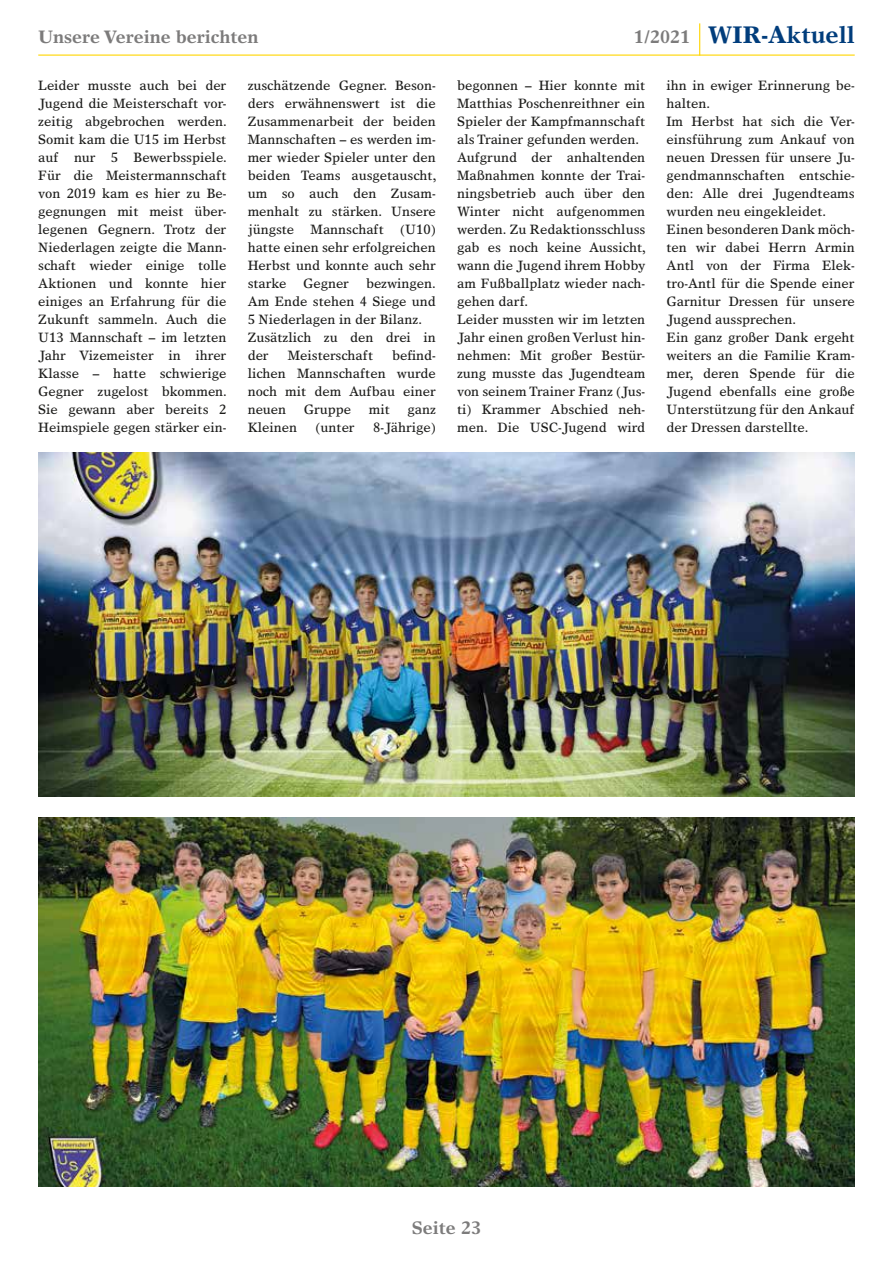
<style>
.page{position:relative;width:893px;height:1263px;background:#fff}
.page>*{position:absolute;margin:0;border:0;box-sizing:border-box;transform-origin:0 0}
.t1{font:700 24px "Times Europa LT Std";color:#003d7c}
.t2{font:700 18px "Times Europa LT Std";color:#7c7b7b}
.t3{font:13.5px/18px "Times Europa LT Std";color:#1d1d1b;text-align:justify}
.s1{font-size:18px;color:#7c7b7b}
</style>
<div class="page">
<hr style="left:38px;top:55px;width:817px;height:1px;background:#ffd500">
<hr style="left:699px;top:23px;width:1px;height:33px;background:#ffd500">
<img style="left:38px;top:817px;width:817px;height:369px">
<img style="left:38px;top:452px;width:817px;height:345px">
<h2 class="t2" style="left:38px;top:26px;width:222px">Unsere Vereine berichten</h2>
<p class="t3" style="left:38px;top:76px;width:190px">Leider musste auch bei der Jugend die Meisterschaft vor&shy;zeitig abgebrochen werden.<br>Somit kam die U15 im Herbst auf nur 5 Bewerbsspiele.<br>Für die Meistermannschaft von 2019 kam es hier zu Be&shy;gegnungen mit meist über&shy;legenen Gegnern. Trotz der Niederlagen zeigte die Mann&shy;schaft wieder einige tolle Aktionen und konnte hier einiges an Erfahrung für die Zukunft sammeln. Auch die U13 Mannschaft – im letzten Jahr Vizemeister in ihrer Klasse – hatte schwierige Gegner zugelost bkommen.<br>Sie gewann aber bereits 2<br>Heimspiele gegen stärker ein-</p>
<p class="t3" style="left:248px;top:76px;width:190px">zuschätzende Gegner. Beson&shy;ders erwähnenswert ist die Zusammenarbeit der beiden Mannschaften – es werden im&shy;mer wieder Spieler unter den beiden Teams ausgetauscht, um so auch den Zusam&shy;menhalt zu stärken. Unsere jüngste Mannschaft (U10) hatte einen sehr erfolgreichen Herbst und konnte auch sehr starke</p>
<p class="t3" style="left:248px;top:274px;width:190px;text-align:left;text-indent:118px">bezwingen.<br>Am Ende stehen 4 Siege und<br>5 Niederlagen in der Bilanz.<br>Zusätzlich zu den drei in der</p>
<p class="t3" style="left:303px;top:274px;width:47px">Gegner</p>
<p class="t3" style="left:248px;top:346px;width:190px;text-indent:145px">befind&shy;lichen Mannschaften wurde noch mit dem Aufbau einer neuen</p>
<p class="t3" style="left:288px;top:346px;width:87px">Meisterschaft</p>
<p class="t3" style="left:304px;top:400px;width:49px">Gruppe</p>
<p class="t3" style="left:369px;top:400px;width:23px">mit</p>
<p class="t3" style="left:407px;top:400px;width:30px">ganz</p>
<p class="t3" style="left:248px;top:418px;width:51px">Kleinen</p>
<p class="t3" style="left:315px;top:418px;width:41px">(unter</p>
<p class="t3" style="left:373px;top:418px;width:64px">8-Jährige)</p>
<h1 class="t1" style="left:634px;top:20px;width:222px"><span class="s1">1/2021</span> WIR-Aktuell</h1>
<p class="t3" style="left:457px;top:76px;width:190px;text-align:left">begonnen – Hier konnte mit<br>Matthias Poschenreithner ein<br>Spieler der Kampfmannschaft als Trainer gefunden werden.<br>Aufgrund der anhaltenden<br>Maßnahmen konnte der Trai&shy;ningsbetrieb auch über den<br>Winter nicht aufgenommen werden. Zu Redaktionsschluss gab es noch keine Aussicht, wann die Jugend ihrem Hobby am Fußballplatz wieder nach&shy;gehen darf.<br>Leider mussten wir im letzten<br>Jahr einen großen Verlust hin&shy;nehmen: Mit großer Bestür&shy;zung musste das Jugendteam von seinem Trainer Franz (Jus&shy;ti) Krammer Abschied neh&shy;men. Die USC-Jugend wird</p>
<p class="t3" style="left:666px;top:76px;width:190px;text-align:left">ihn in ewiger Erinnerung be&shy;halten.<br>Im Herbst hat sich die Ver&shy;einsführung zum Ankauf von neuen Dressen für unsere Ju&shy;gendmannschaften entschie&shy;den: Alle drei Jugendteams wurden neu eingekleidet.<br>Einen besonderen Dank möch&shy;ten wir dabei Herrn Armin<br>Antl von der Firma Elek&shy;tro-Antl für die Spende einer<br>Garnitur Dressen für unsere<br>Jugend aussprechen.<br>Ein ganz großer Dank ergeht weiters an die Familie Kram&shy;mer, deren Spende für die<br>Jugend ebenfalls eine große<br>Unterstützung für den Ankauf der Dressen darstellte.</p>
<h2 class="t2" style="left:412px;top:1216px;width:71px">Seite 23</h2>
</div>
